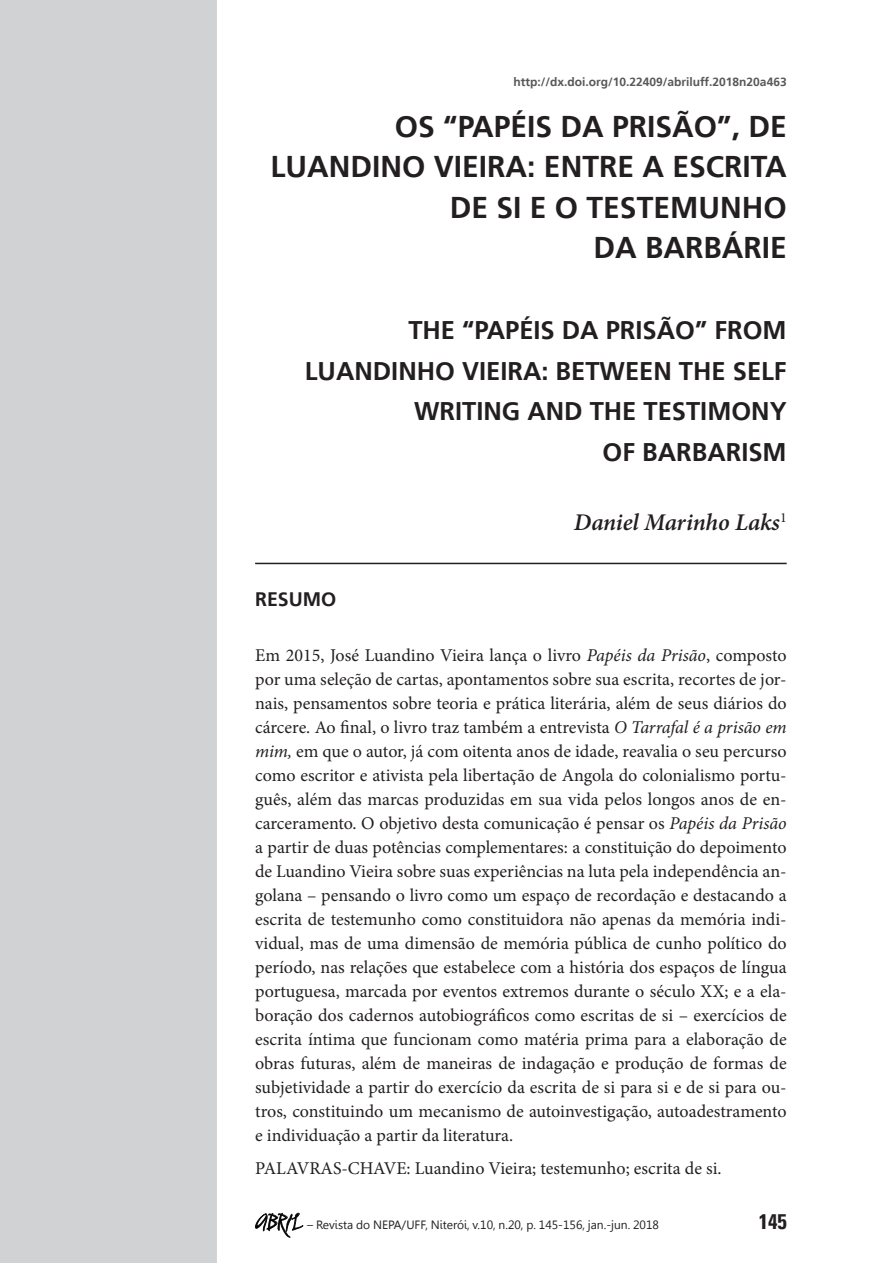
<style>
.page{position:relative;width:893px;height:1263px;background:#fff}
.page>*{position:absolute;margin:0;border:0;box-sizing:border-box;transform-origin:0 0}
.t1{font:700 30px/40.5px "Frutiger LT";color:#231f20;text-align:right}
.t2{font:700 25.5px/40.5px "Frutiger LT";color:#231f20;text-align:right}
.t3{font:italic 600 24px "Minion Pro";letter-spacing:-.01em;color:#231f20}
.t4{font:700 condensed 21px "Univers LT";color:#231f20}
.t5{font:700 19.5px "Frutiger LT";color:#231f20}
.t6{font:18px/24px "Minion Pro";color:#231f20;text-align:justify}
.t7{font:12px "Gisha";color:#231f20}
.t8{font:700 12px "Frutiger LT";color:#57585a}
.s1{font-style:italic}
.s2{font-family:"Dali";font-size:18px;color:#000}
</style>
<div class="page">
<div style="left:1px;top:0;width:216px;height:1263px;background:#d1d2d4"></div>
<svg style="left:255px;top:1212px;width:49px;height:26px"></svg>
<svg style="left:0;top:0;width:1px;height:1263px"></svg>
<hr style="left:255px;top:563px;width:532px;height:1px;background:#231f20">
<p class="t8" style="left:513px;top:74px;width:275px">http://dx.doi.org/10.22409/abriluff.2018n20a463</p>
<h1 class="t1" style="left:271px;top:106px;width:518px">OS “PAPÉIS DA PRISÃO”, DE<br>LUANDINO VIEIRA: ENTRE A ESCRITA<br>DE SI E O TESTEMUNHO<br>DA BARBÁRIE</h1>
<h2 class="t2" style="left:305px;top:310px;width:483px">THE “PAPÉIS DA PRISÃO” FROM<br>LUANDINHO VIEIRA: BETWEEN THE SELF<br>WRITING AND THE TESTIMONY<br>OF BARBARISM</h2>
<p class="t5" style="left:255px;top:588px;width:83px">RESUMO</p>
<h3 class="t3" style="left:574px;top:505px;width:214px">Daniel Marinho Laks<sup>1</sup></h3>
<p class="t6" style="left:255px;top:643px;width:533px">Em 2015, José Luandino Vieira lança o livro <span class="s1">Papéis da Prisão</span>, composto por uma seleção de cartas, apontamentos sobre sua escrita, recortes de jor&shy;nais, pensamentos sobre teoria e prática literária, além de seus diários do cárcere. Ao final, o livro traz também a entrevista <span class="s1">O Tarrafal é a prisão em mim,</span> em que o autor, já com oitenta anos de idade, reavalia o seu percurso como escritor e ativista pela libertação de Angola do colonialismo portu&shy;guês, além das marcas produzidas em sua vida pelos longos anos de en&shy;carceramento. O objetivo desta comunicação é pensar os <span class="s1">Papéis da Prisão </span>a partir de duas potências complementares: a constituição do depoimento de Luandino Vieira sobre suas experiências na luta pela independência an&shy;golana – pensando o livro como um espaço de recordação e destacando a escrita de testemunho como constituidora não apenas da memória indi&shy;vidual, mas de uma dimensão de memória pública de cunho político do período, nas relações que estabelece com a história dos espaços de língua portuguesa, marcada por eventos extremos durante o século XX; e a ela&shy;boração dos cadernos autobiográficos como escritas de si – exercícios de escrita íntima que funcionam como matéria prima para a elaboração de obras futuras, além de maneiras de indagação e produção de formas de subjetividade a partir do exercício da escrita de si para si e de si para ou&shy;tros, constituindo um mecanismo de autoinvestigação, autoadestramento e individuação a partir da literatura.</p>
<p class="t6" style="left:255px;top:1156px;width:468px">PALAVRAS-CHAVE: Luandino Vieira; testemunho; escrita de si.</p>
<p class="t7" style="left:255px;top:1217px;width:405px"><span class="s2">ABRIL</span> – Revista do NEPA/UFF, Niterói, v.10, n.20, p. 145-156, jan.-jun. 2018</p>
<p class="t4" style="left:759px;top:1208px;width:29px">145</p>
</div>
